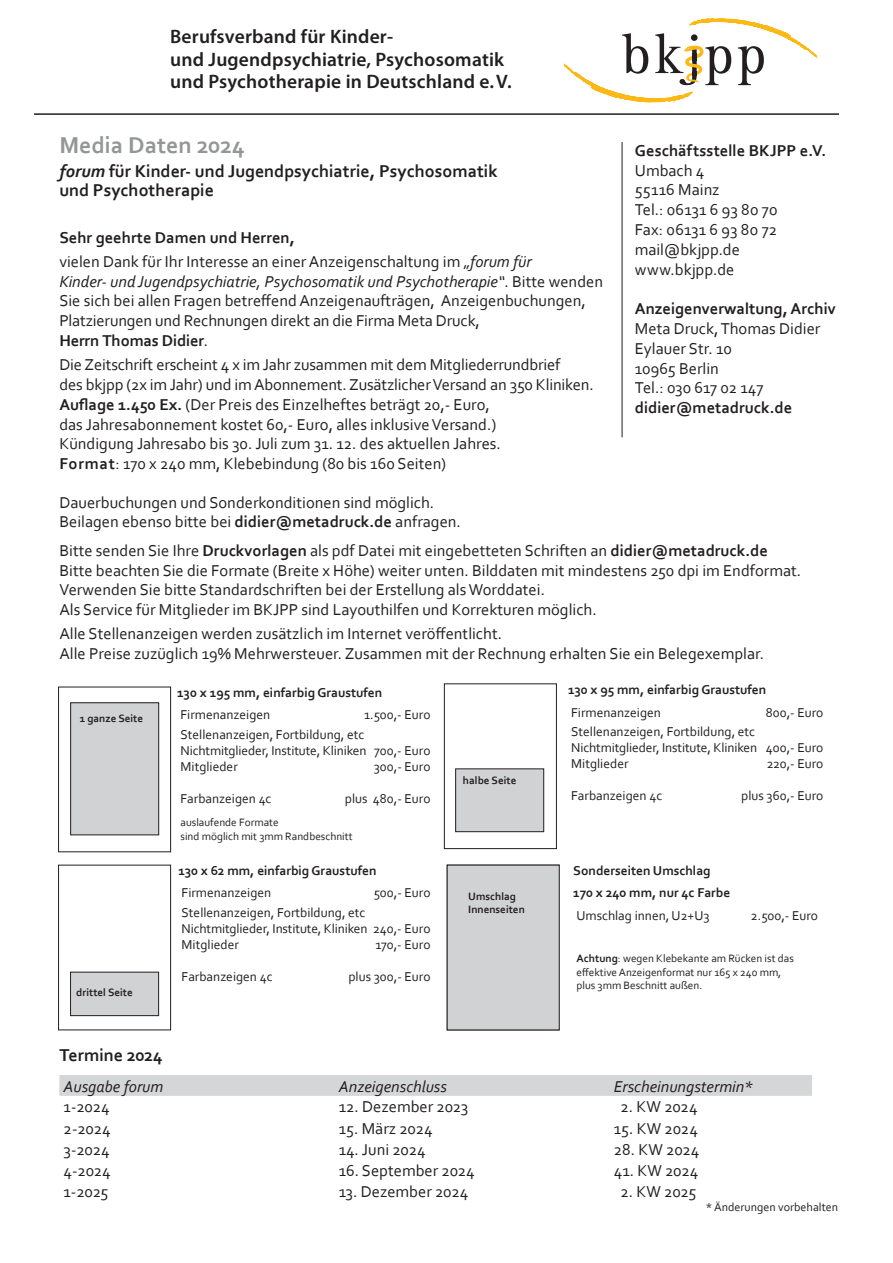
<style>
.page{position:relative;width:893px;height:1263px;background:#fff}
.page>*{position:absolute;margin:0;border:0;box-sizing:border-box;transform-origin:0 0}
.t1{font:700 24px "Corbel";color:#939598}
.t2{font:600 19.5px/22.5px "Myriad Pro";letter-spacing:.01em;color:#231f20}
.t3{font:700 18px/19.5px "Corbel";color:#231f20}
.t4{font:16.5px/19.8px "Corbel";color:#231f20}
.t5{font:700 16.5px "Corbel";color:#231f20}
.t6{font:italic 16.5px "Corbel";color:#231f20}
.t7{font:13.5px/16.2px "Corbel";color:#231f20}
.t8{font:700 13.5px/22.5px "Corbel";color:#231f20}
.t9{font:12px "Corbel";color:#231f20}
.t10{font:11.25px/13.5px "Corbel";color:#231f20}
.t11{font:700 11.1px/13.4px "Corbel";color:#231f20}
.s1{font-style:italic}
.s2{font-weight:700}
</style>
<div class="page">
<svg style="left:563px;top:18px;width:255px;height:85px"></svg>
<hr style="left:34px;top:113px;width:805px;height:2px;background:#231f20">
<div style="left:58px;top:687px;width:113px;height:165px;border:1px solid #231f20"></div>
<div style="left:71px;top:703px;width:88px;height:132px;background:#d1d2d4"></div>
<div style="left:70px;top:702px;width:89px;height:133px;border:1px solid #231f20"></div>
<div style="left:444px;top:684px;width:113px;height:165px;border:1px solid #231f20"></div>
<div style="left:456px;top:769px;width:88px;height:63px;background:#d1d2d4"></div>
<div style="left:455px;top:769px;width:89px;height:63px;border:1px solid #231f20"></div>
<div style="left:58px;top:865px;width:113px;height:165px;border:1px solid #231f20"></div>
<div style="left:71px;top:972px;width:88px;height:44px;background:#d1d2d4"></div>
<div style="left:70px;top:972px;width:89px;height:44px;border:1px solid #231f20"></div>
<div style="left:447px;top:865px;width:112px;height:165px;background:#d1d2d4"></div>
<div style="left:447px;top:865px;width:112px;height:165px;border:1px solid #231f20"></div>
<hr style="left:622px;top:142px;width:1px;height:295px;background:#231f20">
<div style="left:59px;top:1075px;width:753px;height:21px;background:#d5d6d8"></div>
<p class="t2" style="left:170px;top:26px;width:343px">Berufsverband für Kinder-<br>und Jugendpsychiatrie, Psychosomatik und Psychotherapie in Deutschland e.V.</p>
<h1 class="t1" style="left:59px;top:130px;width:187px">Media Daten 2024</h1>
<p class="t3" style="left:59px;top:160px;width:440px"><span class="s1">forum</span> für Kinder- und Jugendpsychiatrie, Psychosomatik und Psychotherapie</p>
<p class="t4" style="left:59px;top:225px;width:474px;line-height:24px"><span class="s2">Sehr geehrte Damen und Herren,<br></span>vielen Dank für Ihr Interesse an einer Anzeigenschaltung im „<span class="s1">forum für</span></p>
<p class="t4" style="left:59px;top:271px;width:545px"><span class="s1">Kinder- und Jugendpsychiatrie, Psychosomatik und Psychotherapie“</span>. Bitte wenden Sie sich bei allen Fragen betreffend Anzeigenaufträgen, Anzeigenbuchungen, Platzierungen und Rechnungen direkt an die Firma Meta Druck,<br><span class="s2">Herrn Thomas Didier</span>.</p>
<p class="t4" style="left:59px;top:354px;width:536px">Die Zeitschrift erscheint 4 x im Jahr zusammen mit dem Mitgliederrundbrief<br>des bkjpp (2x im Jahr) und im Abonnement. Zusätzlicher Versand an 350 Kliniken.<br><span class="s2">Auflage 1.450 Ex.</span> (Der Preis des Einzelheftes beträgt 20,- Euro,<br>das Jahresabonnement kostet 60,- Euro, alles inklusive Versand.)<br>Kündigung Jahresabo bis 30. Juli zum 31. 12. des aktuellen Jahres.<br><span class="s2">Format</span>: 170 x 240 mm, Klebebindung (80 bis 160 Seiten)</p>
<p class="t5" style="left:635px;top:140px;width:193px">Geschäftsstelle BKJPP e.V.</p>
<p class="t4" style="left:635px;top:160px;width:144px">Umbach 4<br>55116 Mainz<br>Tel.: 06131 6 93 80 70<br>Fax: 06131 6 93 80 72 mail@bkjpp.de www.bkjpp.de</p>
<p class="t5" style="left:635px;top:298px;width:203px">Anzeigenverwaltung, Archiv</p>
<p class="t4" style="left:635px;top:318px;width:187px">Meta Druck, Thomas Didier<br>Eylauer Str. 10<br>10965 Berlin<br>Tel.: 030 617 02 147</p>
<p class="t5" style="left:635px;top:397px;width:159px">didier@metadruck.de</p>
<p class="t4" style="left:59px;top:492px;width:403px">Dauerbuchungen und Sonderkonditionen sind möglich.<br>Beilagen ebenso bitte bei <span class="s2">didier@metadruck.de</span> anfragen.</p>
<p class="t4" style="left:59px;top:540px;width:743px">Bitte senden Sie Ihre <span class="s2">Druckvorlagen</span> als pdf Datei mit eingebetteten Schriften an <span class="s2">didier@metadruck.de </span>Bitte beachten Sie die Formate (Breite x Höhe) weiter unten. Bilddaten mit mindestens 250 dpi im Endformat.<br>Verwenden Sie bitte Standardschriften bei der Erstellung als Worddatei.<br>Als Service für Mitglieder im BKJPP sind Layouthilfen und Korrekturen möglich.</p>
<p class="t4" style="left:59px;top:623px;width:706px">Alle Stellenanzeigen werden zusätzlich im Internet veröffentlicht.<br>Alle Preise zuzüglich 19% Mehrwersteuer. Zusammen mit der Rechnung erhalten Sie ein Belegexemplar.</p>
<p class="t11" style="left:80px;top:711px;width:65px">1 ganze Seite</p>
<p class="t11" style="left:76px;top:985px;width:58px">drittel Seite</p>
<p class="t8" style="left:177px;top:681px;width:206px">130 x 195 mm, einfarbig Graustufen</p>
<p class="t7" style="left:180px;top:706px;width:91px">Firmenanzeigen</p>
<p class="t7" style="left:180px;top:705px;width:252px;line-height:19.4px;text-indent:184px">1.500,- Euro<br>Stellenanzeigen, Fortbildung, etc</p>
<p class="t7" style="left:180px;top:742px;width:252px">Nichtmitglieder, Institute, Kliniken 700,- Euro<br>Mitglieder</p>
<p class="t7" style="left:374px;top:758px;width:58px">300,- Euro</p>
<p class="t7" style="left:180px;top:790px;width:93px">Farbanzeigen 4c</p>
<p class="t7" style="left:345px;top:790px;width:87px">plus 480,- Euro</p>
<p class="t10" style="left:180px;top:815px;width:174px">auslaufende Formate<br>sind möglich mit 3mm Randbeschnitt</p>
<p class="t8" style="left:178px;top:859px;width:200px">130 x 62 mm, einfarbig Graustufen</p>
<p class="t7" style="left:182px;top:884px;width:91px">Firmenanzeigen</p>
<p class="t7" style="left:374px;top:884px;width:58px">500,- Euro</p>
<p class="t7" style="left:182px;top:904px;width:250px">Stellenanzeigen, Fortbildung, etc<br>Nichtmitglieder, Institute, Kliniken 240,- Euro<br>Mitglieder</p>
<p class="t7" style="left:375px;top:936px;width:57px">170,- Euro</p>
<p class="t7" style="left:182px;top:968px;width:93px">Farbanzeigen 4c</p>
<p class="t7" style="left:348px;top:968px;width:84px">plus 300,- Euro</p>
<p class="t11" style="left:463px;top:773px;width:55px">halbe Seite</p>
<p class="t11" style="left:468px;top:889px;width:58px">Umschlag<br>Innenseiten</p>
<p class="t8" style="left:568px;top:678px;width:200px">130 x 95 mm, einfarbig Graustufen</p>
<p class="t7" style="left:571px;top:704px;width:91px">Firmenanzeigen</p>
<p class="t7" style="left:766px;top:704px;width:59px">800,- Euro</p>
<p class="t7" style="left:571px;top:723px;width:254px">Stellenanzeigen, Fortbildung, etc<br>Nichtmitglieder, Institute, Kliniken 400,- Euro<br>Mitglieder</p>
<p class="t7" style="left:767px;top:755px;width:58px">220,- Euro</p>
<p class="t7" style="left:571px;top:787px;width:93px">Farbanzeigen 4c</p>
<p class="t7" style="left:741px;top:787px;width:84px">plus 360,- Euro</p>
<p class="t8" style="left:573px;top:859px;width:159px">Sonderseiten Umschlag<br>170 x 240 mm, nur 4c Farbe</p>
<p class="t7" style="left:576px;top:907px;width:135px">Umschlag innen, U2+U3</p>
<p class="t7" style="left:751px;top:907px;width:69px">2.500,- Euro</p>
<p class="t10" style="left:576px;top:951px;width:219px"><span class="s2">Achtung</span>: wegen Klebekante am Rücken ist das effektive Anzeigenformat nur 165 x 240 mm, plus 3mm Beschnitt außen.</p>
<p class="t3" style="left:59px;top:1044px;width:105px">Termine 2024</p>
<p class="t6" style="left:64px;top:1076px;width:101px">Ausgabe forum</p>
<p class="t6" style="left:339px;top:1076px;width:110px">Anzeigenschluss</p>
<p class="t6" style="left:614px;top:1076px;width:141px">Erscheinungstermin*</p>
<p class="t4" style="left:64px;top:1096px;width:48px">1-2024</p>
<p class="t4" style="left:339px;top:1096px;width:131px">12. Dezember 2023</p>
<p class="t4" style="left:620px;top:1096px;width:79px">2. KW 2024</p>
<p class="t4" style="left:64px;top:1118px;width:49px">2-2024</p>
<p class="t4" style="left:339px;top:1118px;width:96px">15. März 2024</p>
<p class="t4" style="left:614px;top:1118px;width:86px">15. KW 2024</p>
<p class="t4" style="left:64px;top:1139px;width:48px">3-2024</p>
<p class="t4" style="left:339px;top:1139px;width:89px">14. Juni 2024</p>
<p class="t4" style="left:614px;top:1139px;width:87px">28. KW 2024</p>
<p class="t4" style="left:64px;top:1160px;width:49px">4-2024</p>
<p class="t4" style="left:339px;top:1160px;width:138px">16. September 2024</p>
<p class="t4" style="left:614px;top:1160px;width:86px">41. KW 2024</p>
<p class="t4" style="left:64px;top:1181px;width:47px">1-2025</p>
<p class="t4" style="left:339px;top:1181px;width:131px">13. Dezember 2024</p>
<p class="t4" style="left:620px;top:1181px;width:78px">2. KW 2025</p>
<p class="t9" style="left:706px;top:1199px;width:134px">* Änderungen vorbehalten</p>
</div>
